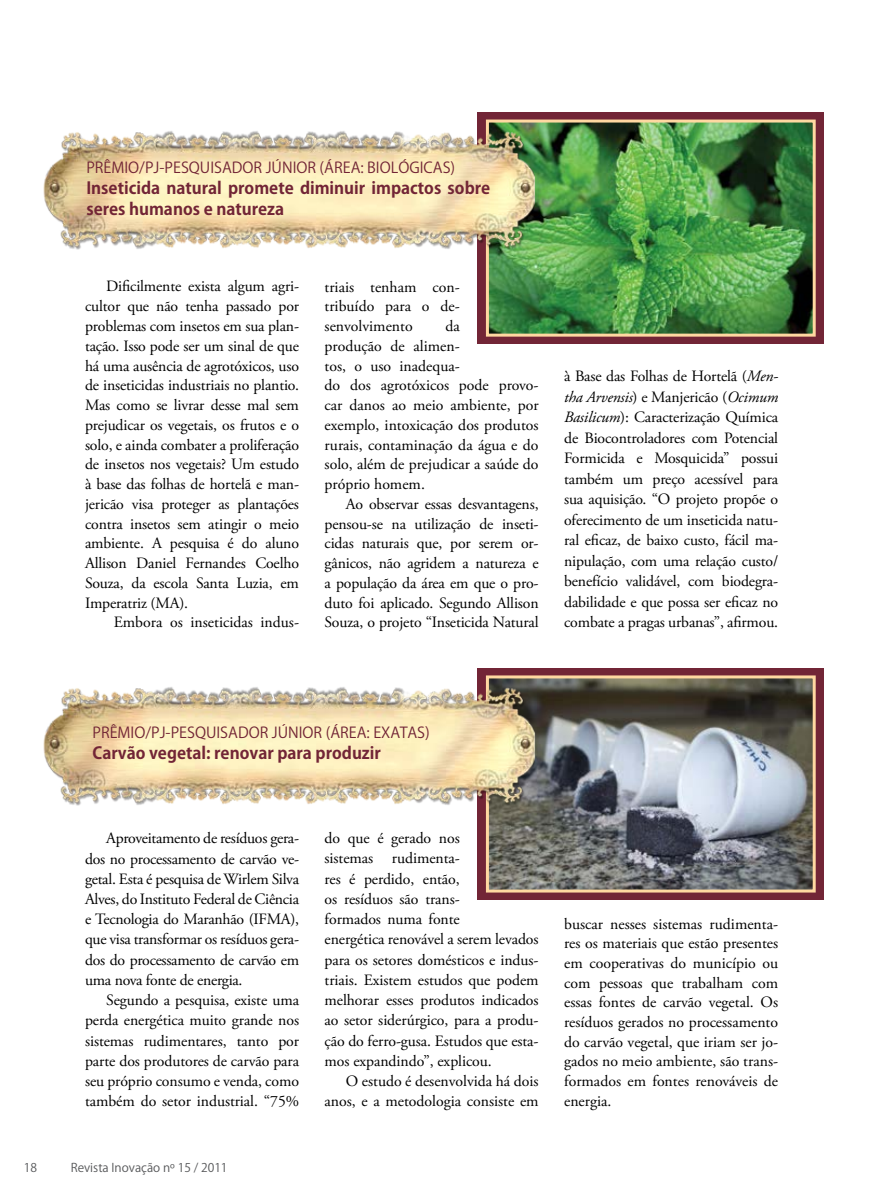
<style>
.page{position:relative;width:893px;height:1191px;background:#fff}
.page>*{position:absolute;margin:0;border:0;box-sizing:border-box;transform-origin:0 0}
.t1{font:700 16.5px/21px "Koz Go Pr 6 N";color:#722536}
.t2{font:15.75px/19.8px "Adobe Garamond Pro";letter-spacing:-.005em;color:#000;text-align:justify}
.t3{font:15px "Koz Go Pr 6 N";color:#722536}
.t4{font:12px "Koz Go Pr 6 N";color:#58595b}
.s1{font-style:italic}
</style>
<div class="page">
<div style="left:477px;top:112px;width:346px;height:232px;background:#722536"></div>
<img style="left:490px;top:123px;width:322px;height:210px">
<div style="left:486px;top:119px;width:330px;height:218px;border:3px solid #ffd8a1"></div>
<img style="left:43px;top:127px;width:531px;height:126px">
<div style="left:477px;top:668px;width:346px;height:232px;background:#722536"></div>
<img style="left:490px;top:679px;width:322px;height:209px">
<div style="left:486px;top:675px;width:330px;height:217px;border:3px solid #ffd8a1"></div>
<img style="left:43px;top:683px;width:531px;height:125px">
<p class="t3" style="left:86px;top:159px;width:370px">PRÊMIO/PJ-PESQUISADOR JÚNIOR (ÁREA: BIOLÓGICAS)</p>
<p class="t1" style="left:86px;top:178px;width:405px">Inseticida natural promete diminuir impactos sobre seres humanos e natureza</p>
<p class="t2" style="left:85px;top:277px;width:216px;text-indent:21px">Dificilmente exista algum agri&shy;cultor que não tenha passado por problemas com insetos em sua plan&shy;tação. Isso pode ser um sinal de que há uma ausência de agrotóxicos, uso de inseticidas industriais no plantio.<br>Mas como se livrar desse mal sem prejudicar os vegetais, os frutos e o solo, e ainda combater a proliferação de insetos nos vegetais? Um estudo à base das folhas de hortelã e man&shy;jericão visa proteger as plantações contra insetos sem atingir o meio ambiente. A pesquisa é do aluno Allison Daniel Fernandes Coelho Souza, da escola Santa Luzia, em Imperatriz (MA).</p>
<p class="t2" style="left:114px;top:613px;width:187px">Embora os inseticidas indus-</p>
<p class="t2" style="left:325px;top:277px;width:137px">triais tenham con&shy;tribuído para o de&shy;senvolvimento</p>
<p class="t2" style="left:325px;top:317px;width:216px;text-align:left;text-indent:121px">da<br>produção de alimen-<br>tos, o uso inadequa-<br>do dos agrotóxicos pode provo&shy;car danos ao meio ambiente, por exemplo, intoxicação dos produtos rurais, contaminação da água e do solo, além de prejudicar a saúde do próprio homem.</p>
<p class="t2" style="left:325px;top:494px;width:216px;text-indent:21px">Ao observar essas desvantagens, pensou-se na utilização de inseti&shy;cidas naturais que, por serem or&shy;gânicos, não agridem a natureza e a população da área em que o pro&shy;duto foi aplicado. Segundo Allison Souza, o projeto “Inseticida Natural</p>
<p class="t2" style="left:564px;top:367px;width:216px;line-height:20.5px">à Base das Folhas de Hortelã (<span class="s1">Men&shy;tha Arvensis</span>) e Manjericão (<span class="s1">Ocimum Basilicum</span>): Caracterização Química de Biocontroladores com Potencial Formicida e Mosquicida” possui também um preço acessível para sua aquisição. “O projeto propõe o oferecimento de um inseticida natu&shy;ral eficaz, de baixo custo, fácil ma&shy;nipulação, com uma relação custo/ benefício validável, com biodegra&shy;dabilidade e que possa ser eficaz no combate a pragas urbanas”, afirmou.</p>
<p class="t3" style="left:92px;top:724px;width:339px">PRÊMIO/PJ-PESQUISADOR JÚNIOR (ÁREA: EXATAS)</p>
<p class="t1" style="left:92px;top:742px;width:290px">Carvão vegetal: renovar para produzir</p>
<p class="t2" style="left:85px;top:828px;width:216px;line-height:20.2px;text-indent:21px">Aproveitamento de resíduos gera&shy;dos no processamento de carvão ve&shy;getal. Esta é pesquisa de Wirlem Silva Alves, do Instituto Federal de Ciência e Tecnologia do Maranhão (IFMA), que visa transformar os resíduos gera&shy;dos do processamento de carvão em uma nova fonte de energia.</p>
<p class="t2" style="left:85px;top:990px;width:216px;line-height:20.2px;text-indent:21px">Segundo a pesquisa, existe uma perda energética muito grande nos sistemas rudimentares, tanto por parte dos produtores de carvão para seu próprio consumo e venda, como também do setor industrial. “75%</p>
<p class="t4" style="left:24px;top:1161px;width:15px">18</p>
<p class="t4" style="left:71px;top:1161px;width:158px">Revista Inovação nº 15 / 2011</p>
<p class="t2" style="left:325px;top:828px;width:216px;line-height:20.2px;text-align:left">do que é gerado nos<br>sistemas rudimenta-<br>res é perdido, então,<br>os resíduos são trans-<br>formados numa fonte<br>energética renovável a serem levados para os setores domésticos e indus&shy;triais. Existem estudos que podem melhorar esses produtos indicados ao setor siderúrgico, para a produ&shy;ção do ferro-gusa. Estudos que esta&shy;mos expandindo”, explicou.</p>
<p class="t2" style="left:325px;top:1071px;width:216px;line-height:20.2px;text-align:right">O estudo é desenvolvida há dois anos, e a metodologia consiste em</p>
<p class="t2" style="left:564px;top:914px;width:216px">buscar nesses sistemas rudimenta&shy;res os materiais que estão presentes em cooperativas do município ou com pessoas que trabalham com essas fontes de carvão vegetal. Os resíduos gerados no processamento do carvão vegetal, que iriam ser jo&shy;gados no meio ambiente, são trans&shy;formados em fontes renováveis de energia.</p>
</div>
